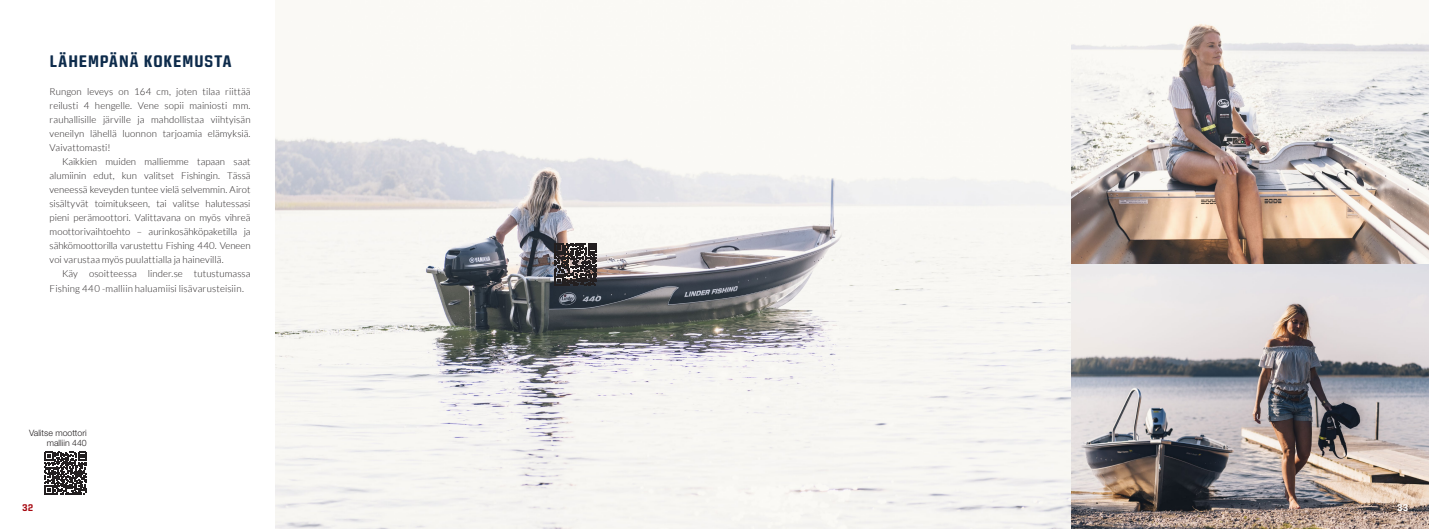
<style>
.page{position:relative;width:1429px;height:529px;background:#fff}
.page>*{position:absolute;margin:0;border:0;box-sizing:border-box;transform-origin:0 0}
.t1{font:700 16.62px "Fromthe Internet Rg";letter-spacing:.02em;color:#0d2b4b}
.t2{font:300 9.62px/14px "Lato";letter-spacing:.01em;color:#231f20;text-align:justify}
.t3{font:700 9.62px "Fromthe Internet Rg";color:#a70a12}
.t4{font:700 9.62px "Fromthe Internet Rg";color:#fff}
.t5{font:300 8.75px/10.5px "Helvetica Neue LT Std";color:#231f20;text-align:right}
</style>
<div class="page">
<img style="left:275px;top:21px;width:1154px;height:507px">
<svg style="left:44px;top:451px;width:43px;height:43px"></svg>
<svg style="left:554px;top:243px;width:43px;height:42px;background:#484344"></svg>
<h1 class="t1" style="left:50px;top:51px;width:184px">LÄHEMPÄNÄ KOKEMUSTA</h1>
<p class="t2" style="left:50px;top:85px;width:202px">Rungon leveys on 164 cm, joten tilaa riittää reilusti 4 hengelle. Vene sopii mainiosti mm. rauhallisille järville ja mahdollistaa viihtyisän veneilyn lähellä luonnon tarjoamia elämyksiä.<br>Vaivattomasti!</p>
<p class="t2" style="left:50px;top:155px;width:202px;text-indent:12px">Kaikkien muiden malliemme tapaan saat alumiinin edut, kun valitset Fishingin. Tässä veneessä keveyden tuntee vielä selvemmin. Airot sisältyvät toimitukseen, tai valitse halutessasi pieni perämoottori. Valittavana on myös vihreä moottorivaihtoehto – aurinkosähköpaketilla ja sähkömoottorilla varustettu Fishing 440. Veneen voi varustaa myös puulattialla ja hainevillä.</p>
<p class="t2" style="left:50px;top:266px;width:202px;line-height:14.9px;text-indent:12px">Käy osoitteessa linder.se tutustumassa<br>Fishing 440 -malliin haluamiisi lisävarusteisiin.</p>
<p class="t5" style="left:29px;top:427px;width:59px">Valitse moottori malliin 440</p>
<p class="t3" style="left:22px;top:502px;width:13px">32</p>
<p class="t4" style="left:1397px;top:502px;width:13px">33</p>
</div>
